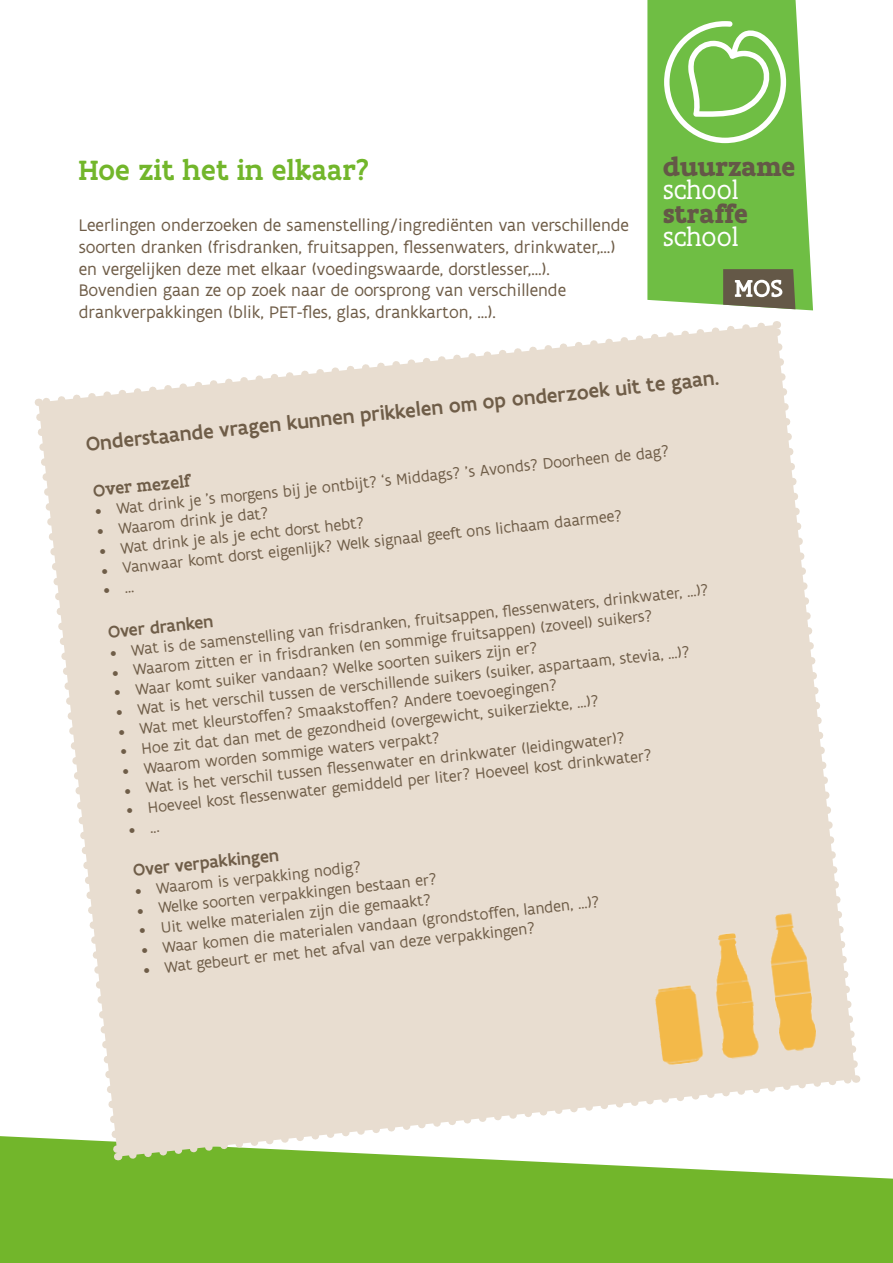
<style>
.page{position:relative;width:893px;height:1263px;background:#fff}
.page>*{position:absolute;margin:0;border:0;box-sizing:border-box;transform-origin:0 0}
.t1{font:500 30px "Flanders Art Serif";color:#72b62b}
.t2{font:700 27.75px/23.5px "Flanders Art Serif";letter-spacing:-.015em;color:#645847}
.t3{font:500 21px "Flanders Art Sans";color:#6f5d48}
.basistekst{font:18px/21.6px "Flanders Art Sans";color:#6f5d48}
.t4{font:500 18px "Flanders Art Sans";color:#6f5d48}
.t5{font:500 18px "Flanders Art Serif";color:#6f5d48}
.t6{font:16.5px "Flanders Art Sans";color:#6f5d48}
.s1{font-weight:400;color:#fff}
</style>
<div class="page">
<div style="left:0;top:1136px;width:893px;height:127px;background:#72b62b"></div>
<div style="left:125px;top:410px;width:644px;height:661px;background:#e8ddd0"></div>
<svg style="left:32px;top:410px;width:93px;height:747px"></svg>
<svg style="left:124px;top:1071px;width:732px;height:92px"></svg>
<svg style="left:769px;top:324px;width:89px;height:748px"></svg>
<svg style="left:38px;top:322px;width:731px;height:88px"></svg>
<svg style="left:647px;top:0;width:166px;height:310px;background:#7dc457"></svg>
<svg style="left:723px;top:269px;width:72px;height:40px;background:#817969"></svg>
<svg style="left:664px;top:21px;width:122px;height:122px"></svg>
<img style="left:647px;top:908px;width:205px;height:159px">
<svg style="left:104px;top:588px;width:30px;height:5px"></svg>
<p class="t1" style="left:79px;top:151px;width:292px">Hoe zit het in elkaar?</p>
<p class="t2" style="left:663px;top:154px;width:134px">duurzame <span class="s1">school </span>straffe <span class="s1">school</span></p>
<p class="basistekst" style="left:79px;top:215px;width:552px">Leerlingen onderzoeken de samenstelling/ingrediënten van verschillende</p>
<p class="basistekst" style="left:79px;top:237px;width:538px">soorten dranken (frisdranken, fruitsappen, flessenwaters, drinkwater,…) en vergelijken deze met elkaar (voedingswaarde, dorstlesser,…).<br>Bovendien gaan ze op zoek naar de oorsprong van verschillende</p>
<p class="basistekst" style="left:79px;top:301px;width:419px">drankverpakkingen (blik, PET-fles, glas, drankkarton, …).</p>
<p class="t3" style="left:85px;top:431px;width:638px;rotate:-6deg">Onderstaande vragen kunnen prikkelen om op onderzoek uit te gaan.</p>
<p class="t5" style="left:92px;top:479px;width:99px;rotate:-6deg">Over mezelf</p>
<p class="t6" style="left:94px;top:501px;width:578px;rotate:-6deg">• Wat drink je ’s morgens bij je ontbijt? ‘s Middags? ’s Avonds? Doorheen de dag?</p>
<p class="t6" style="left:96px;top:521px;width:174px;rotate:-6deg">• Waarom drink je dat?</p>
<p class="t6" style="left:100px;top:560px;width:525px;rotate:-6deg">• Vanwaar komt dorst eigenlijk? Welk signaal geeft ons lichaam daarmee?</p>
<p class="t6" style="left:98px;top:540px;width:267px;rotate:-6deg">• Wat drink je als je echt dorst hebt?</p>
<p class="t6" style="left:109px;top:642px;width:603px;rotate:-6deg">• Wat is de samenstelling van frisdranken, fruitsappen, fl essenwaters, drinkwater, …)?</p>
<p class="t6" style="left:111px;top:662px;width:544px;rotate:-6deg">• Waarom zitten er in frisdranken (en sommige fruitsappen) (zoveel) suikers?</p>
<p class="t4" style="left:107px;top:621px;width:107px;rotate:-6deg">Over dranken</p>
<p class="t6" style="left:113px;top:682px;width:427px;rotate:-6deg">• Waar komt suiker vandaan? Welke soorten suikers zijn er?</p>
<p class="t6" style="left:115px;top:701px;width:578px;rotate:-6deg">• Wat is het verschil tussen de verschillende suikers (suiker, aspartaam, stevia, …)?</p>
<p class="t6" style="left:117px;top:721px;width:443px;rotate:-6deg">• Wat met kleurstoffen? Smaakstoffen? Andere toevoegingen?</p>
<p class="t6" style="left:119px;top:741px;width:482px;rotate:-6deg">• Hoe zit dat dan met de gezondheid (overgewicht, suikerziekte, …)?</p>
<p class="t6" style="left:122px;top:760px;width:320px;rotate:-6deg">• Waarom worden sommige waters verpakt?</p>
<p class="t6" style="left:124px;top:780px;width:504px;rotate:-6deg">• Wat is het verschil tussen fl essenwater en drinkwater (leidingwater)?</p>
<p class="t6" style="left:126px;top:800px;width:529px;rotate:-6deg">• Hoeveel kost fl essenwater gemiddeld per liter? Hoeveel kost drinkwater?</p>
<p class="t6" style="left:128px;top:820px;width:32px;rotate:-6deg">• ...</p>
<p class="t4" style="left:132px;top:859px;width:148px;rotate:-6deg">Over verpakkingen</p>
<p class="t6" style="left:134px;top:880px;width:228px;rotate:-6deg">• Waarom is verpakking nodig?</p>
<p class="t6" style="left:136px;top:900px;width:303px;rotate:-6deg">• Welke soorten verpakkingen bestaan er?</p>
<p class="t6" style="left:138px;top:920px;width:295px;rotate:-6deg">• Uit welke materialen zijn die gemaakt?</p>
<p class="t6" style="left:140px;top:939px;width:462px;rotate:-6deg">• Waar komen die materialen vandaan (grondstoffen, landen, …)?</p>
<p class="t6" style="left:142px;top:959px;width:395px;rotate:-6deg">• Wat gebeurt er met het afval van deze verpakkingen?</p>
</div>
